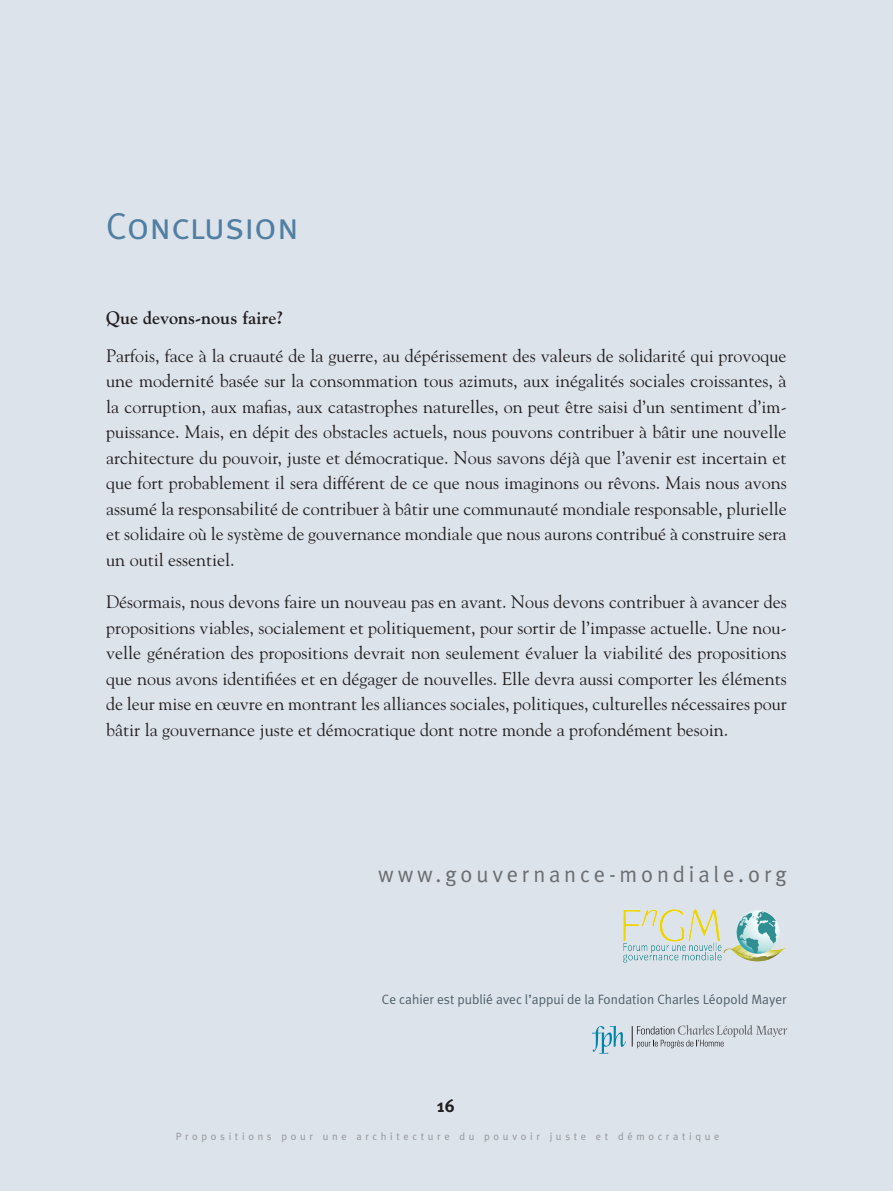
<style>
.page{position:relative;width:893px;height:1191px;background:#dde3eb}
.page>*{position:absolute;margin:0;border:0;box-sizing:border-box;transform-origin:0 0}
.Titre_chapitre{font:37.5px "Meta Plus Normal Caps";color:#507fa1}
.Acroche_gauche{font:22.5px "Meta Plus Normal";letter-spacing:.17em;color:#6c6d70}
.texte{font:18px/25.5px "Goudy";color:#231f20;text-align:justify}
.texte-2{font:700 18px "Goudy";color:#231f20}
.t1{font:700 18px "Meta Plus";color:#231f20}
.Acroche_gauche-2{font:13.5px "Meta Plus Normal";color:#4e6169}
.t2{font:10.5px "Meta Plus Normal";letter-spacing:.35em;color:#939598}
</style>
<div class="page">
<img style="left:623px;top:909px;width:164px;height:54px">
<svg style="left:632px;top:1025px;width:155px;height:23px"></svg>
<svg style="left:592px;top:1026px;width:34px;height:27px"></svg>
<p class="Titre_chapitre" style="left:106px;top:204px;width:194px">Conclusion</p>
<p class="texte-2" style="left:106px;top:306px;width:179px">Que devons-nous faire?</p>
<p class="texte" style="left:106px;top:342px;width:682px">Parfois, face à la cruauté de la guerre, au dépérissement des valeurs de solidarité qui provoque une modernité basée sur la consommation tous azimuts, aux inégalités sociales croissantes, à la corruption, aux mafias, aux catastrophes naturelles, on peut être saisi d’un sentiment d’im&shy;puissance. Mais, en dépit des obstacles actuels, nous pouvons contribuer à bâtir une nouvelle architecture du pouvoir, juste et démocratique. Nous savons déjà que l’avenir est incertain et que fort probablement il sera différent de ce que nous imaginons ou rêvons. Mais nous avons assumé la responsabilité de contribuer à bâtir une communauté mondiale responsable, plurielle et solidaire où le système de gouvernance mondiale que nous aurons contribué à construire sera un outil essentiel.</p>
<p class="texte" style="left:106px;top:589px;width:682px">Désormais, nous devons faire un nouveau pas en avant. Nous devons contribuer à avancer des propositions viables, socialement et politiquement, pour sortir de l’impasse actuelle. Une nou&shy;velle génération des propositions devrait non seulement évaluer la viabilité des propositions que nous avons identifiées et en dégager de nouvelles. Elle devra aussi comporter les éléments de leur mise en œuvre en montrant les alliances sociales, politiques, culturelles nécessaires pour bâtir la gouvernance juste et démocratique dont notre monde a profondément besoin.</p>
<p class="Acroche_gauche" style="left:378px;top:861px;width:410px">www.gouvernance-mondiale.org</p>
<p class="Acroche_gauche-2" style="left:382px;top:991px;width:406px">Ce cahier est publié avec l’appui de la Fondation Charles Léopold Mayer</p>
<p class="t1" style="left:437px;top:1095px;width:19px">16</p>
<p class="t2" style="left:176px;top:1130px;width:545px">Propositions pour une architecture du pouvoir juste et démocratique</p>
</div>
